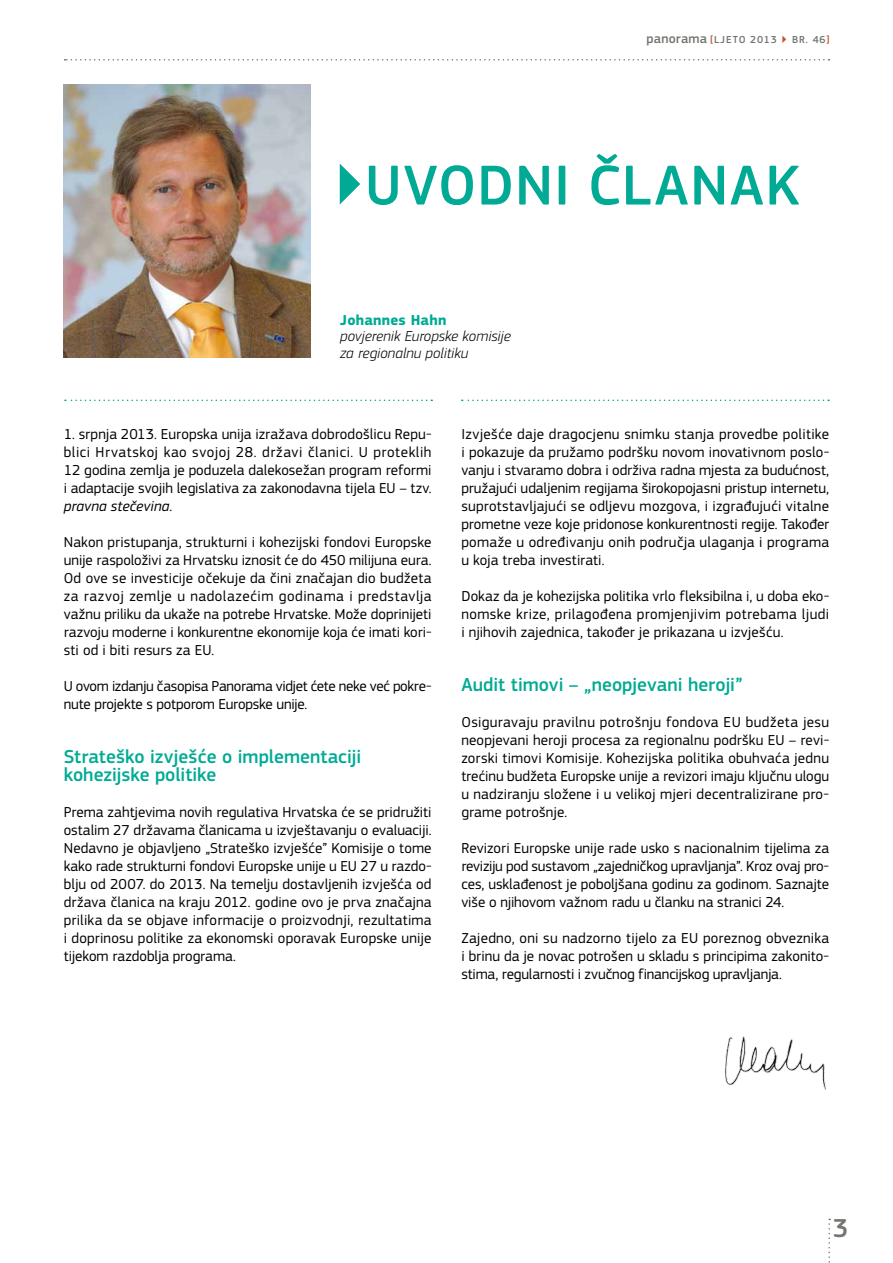
<style>
.page{position:relative;width:893px;height:1263px;background:#fff}
.page>*{position:absolute;margin:0;border:0;box-sizing:border-box;transform-origin:0 0}
.t1{font:500 58.5px "EC Square Sans Pro";letter-spacing:.065em;color:#00aa94}
.t2{font:500 27px "EC Square Sans Pro";color:#73766e}
.t3{font:500 19.5px/18px "EC Square Sans Pro";letter-spacing:-.005em;color:#00aa94}
.t4{font:15px/18px "EC Square Sans Pro";color:#000;text-align:justify}
.t5{font:italic 300 15px/16.5px "EC Square Sans Pro";color:#000}
.t6{font:700 15px "EC Square Sans Pro";letter-spacing:.01em;color:#00aa94}
.t7{font:500 10.5px "EC Square Sans Pro";letter-spacing:.075em;color:#73766e}
.s1{font-size:13.5px}
.s2{color:#c74d2d}
.s3{font-style:italic}
</style>
<div class="page">
<img style="left:64px;top:85px;width:247px;height:273px">
<img style="left:725px;top:1036px;width:101px;height:54px">
<svg style="left:65px;top:400px;width:367px;height:1px"></svg>
<svg style="left:462px;top:400px;width:367px;height:1px"></svg>
<svg style="left:828px;top:1219px;width:2px;height:44px"></svg>
<svg style="left:65px;top:59px;width:764px;height:2px"></svg>
<p class="t7" style="left:647px;top:33px;width:184px"><span class="s1">panorama</span> <span class="s2">[</span>Ljeto 2013 <span class="s2">▶</span> BR. 46<span class="s2">]</span></p>
<h1 class="t1" style="left:332px;top:151px;width:464px">▶Uvodni članak</h1>
<p class="t6" style="left:340px;top:311px;width:108px">Johannes Hahn</p>
<p class="t5" style="left:340px;top:328px;width:172px">povjerenik Europske komisije za regionalnu politiku</p>
<p class="t4" style="left:64px;top:425px;width:369px">1. srpnja 2013. Europska unija izražava dobrodošlicu Repu&shy;blici Hrvatskoj kao svojoj 28. državi članici. U proteklih 12 godina zemlja je poduzela dalekosežan program reformi i adaptacije svojih legislativa za zakonodavna tijela EU – tzv. <span class="s3">pravna stečevina</span>.</p>
<p class="t4" style="left:64px;top:533px;width:369px">Nakon pristupanja, strukturni i kohezijski fondovi Europske unije raspoloživi za Hrvatsku iznosit će do 450 milijuna eura.<br>Od ove se investicije očekuje da čini značajan dio budžeta za razvoj zemlje u nadolazećim godinama i predstavlja važnu priliku da ukaže na potrebe Hrvatske. Može doprinijeti razvoju moderne i konkurentne ekonomije koja će imati kori&shy;sti od i biti resurs za EU.</p>
<p class="t4" style="left:64px;top:677px;width:369px">U ovom izdanju časopisa Panorama vidjet ćete neke već pokre&shy;nute projekte s potporom Europske unije.</p>
<h3 class="t3" style="left:64px;top:747px;width:299px">Strateško izvješće o implementaciji kohezijske politike</h3>
<p class="t4" style="left:64px;top:803px;width:369px">Prema zahtjevima novih regulativa Hrvatska će se pridružiti ostalim 27 državama članicama u izvještavanju o evaluaciji.<br>Nedavno je objavljeno „Strateško izvješće” Komisije o tome kako rade strukturni fondovi Europske unije u EU 27 u razdo&shy;blju od 2007. do 2013. Na temelju dostavljenih izvješća od država članica na kraju 2012. godine ovo je prva značajna prilika da se objave informacije o proizvodnji, rezultatima i doprinosu politike za ekonomski oporavak Europske unije tijekom razdoblja programa.</p>
<p class="t4" style="left:461px;top:425px;width:369px">Izvješće daje dragocjenu snimku stanja provedbe politike i pokazuje da pružamo podršku novom inovativnom poslo&shy;vanju i stvaramo dobra i održiva radna mjesta za budućnost, pružajući udaljenim regijama širokopojasni pristup internetu, suprotstavljajući se odljevu mozgova, i izgrađujući vitalne prometne veze koje pridonose konkurentnosti regije. Također pomaže u određivanju onih područja ulaganja i programa u koja treba investirati.</p>
<p class="t4" style="left:461px;top:587px;width:369px">Dokaz da je kohezijska politika vrlo fleksibilna i, u doba eko&shy;nomske krize, prilagođena promjenjivim potrebama ljudi i njihovih zajednica, također je prikazana u izvješću.</p>
<h3 class="t3" style="left:461px;top:675px;width:283px">Audit timovi – „neopjevani heroji”</h3>
<p class="t4" style="left:461px;top:713px;width:369px">Osiguravaju pravilnu potrošnju fondova EU budžeta jesu neopjevani heroji procesa za regionalnu podršku EU – revi&shy;zorski timovi Komisije. Kohezijska politika obuhvaća jednu trećinu budžeta Europske unije a revizori imaju ključnu ulogu u nadziranju složene i u velikoj mjeri decentralizirane pro&shy;grame potrošnje.</p>
<p class="t4" style="left:461px;top:839px;width:369px">Revizori Europske unije rade usko s nacionalnim tijelima za reviziju pod sustavom „zajedničkog upravljanja”. Kroz ovaj pro&shy;ces, usklađenost je poboljšana godinu za godinom. Saznajte više o njihovom važnom radu u članku na stranici 24.</p>
<p class="t4" style="left:461px;top:929px;width:369px">Zajedno, oni su nadzorno tijelo za EU poreznog obveznika i brinu da je novac potrošen u skladu s principima zakonito&shy;stima, regularnosti i zvučnog financijskog upravljanja.</p>
<h2 class="t2" style="left:833px;top:1212px;width:17px">3</h2>
</div>
